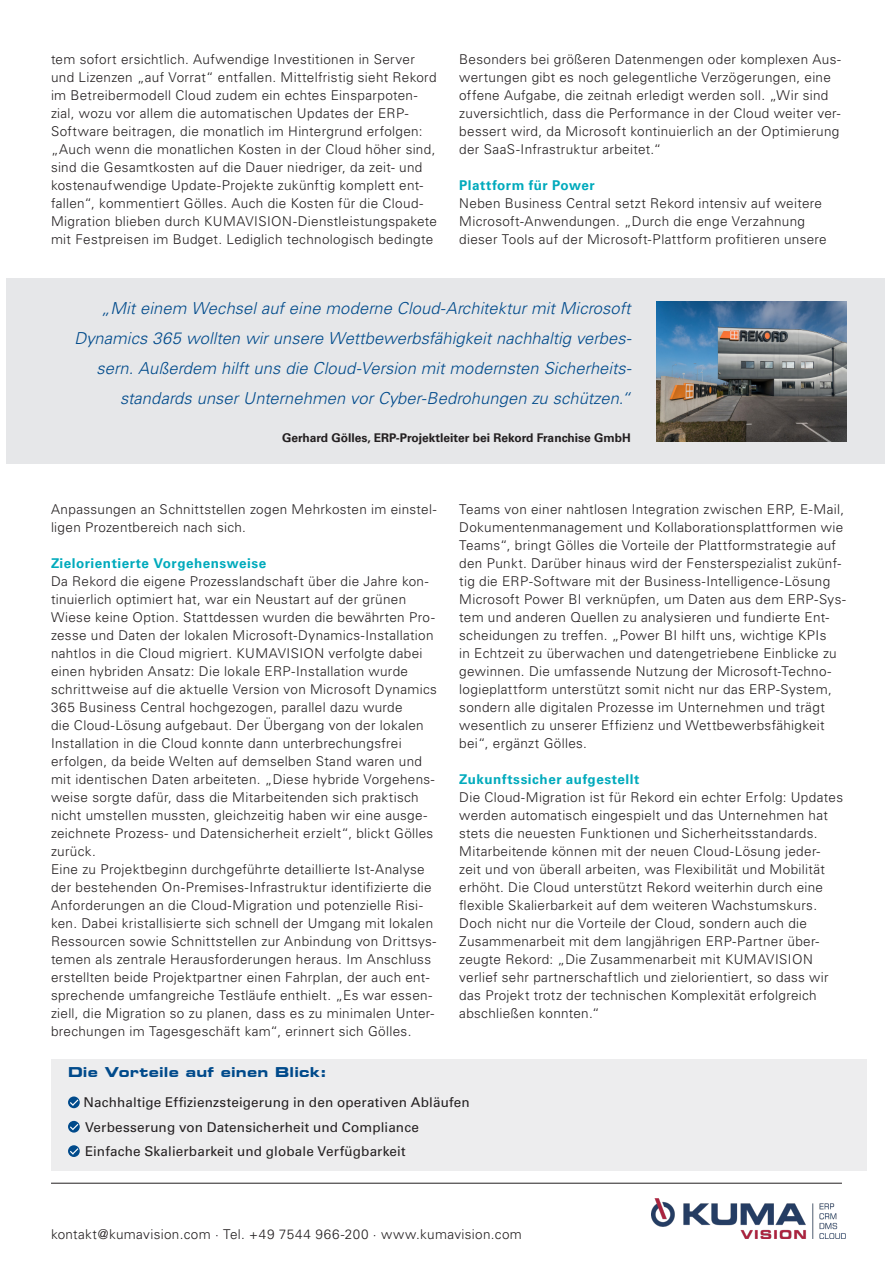
<style>
.page{position:relative;width:893px;height:1263px;background:#fff}
.page>*{position:absolute;margin:0;border:0;box-sizing:border-box;transform-origin:0 0}
.Zitat{font:italic 300 16.5px/30px "Univers LT Std";letter-spacing:.005em;color:#004a8b;text-align:right}
.Fließtext_Univers_45_Light{font:300 13.5px/18px "Univers LT Std";letter-spacing:.025em;color:#231f20}
.t1{font:13.5px "Univers LT Std";letter-spacing:.01em;color:#231f20}
.Headline_im_Fließtext{font:700 13.5px "Univers LT Std";letter-spacing:.035em;color:#00aabc}
.Adresszeile_RS{font:300 13.5px "Univers LT Std";letter-spacing:.025em;color:#231f20}
.t2{font:700 expanded 13.5px "Square 721 BT";letter-spacing:.02em;color:#004a8b}
.t3{font:700 12px "Univers LT Std";color:#231f20}
</style>
<div class="page">
<div style="left:6px;top:278px;width:878px;height:185px;background:#e6e7e9"></div>
<img style="left:657px;top:302px;width:189px;height:140px">
<div style="left:51px;top:1059px;width:815px;height:112px;background:#ededee"></div>
<img style="left:652px;top:1199px;width:194px;height:39px">
<hr style="left:51px;top:1183px;width:791px;height:1px;background:#231f20">
<svg style="left:68px;top:1096px;width:12px;height:12px"></svg>
<svg style="left:70px;top:1099px;width:8px;height:7px"></svg>
<svg style="left:68px;top:1121px;width:12px;height:11px"></svg>
<svg style="left:70px;top:1124px;width:8px;height:6px"></svg>
<svg style="left:68px;top:1145px;width:12px;height:12px"></svg>
<svg style="left:70px;top:1148px;width:8px;height:6px"></svg>
<p class="Fließtext_Univers_45_Light" style="left:51px;top:50px;width:387px">tem sofort ersichtlich. Aufwendige Investitionen in Server und Lizenzen „auf Vorrat“ entfallen. Mittelfristig sieht Rekord im Betreibermodell Cloud zudem ein echtes Einsparpoten&shy;zial, wozu vor allem die automatischen Updates der ERP-Software beitragen, die monatlich im Hintergrund erfolgen: „Auch wenn die monatlichen Kosten in der Cloud höher sind, sind die Gesamtkosten auf die Dauer niedriger, da zeit- und kostenaufwendige Update-Projekte zukünftig komplett ent&shy;fallen“, kommentiert Gölles. Auch die Kosten für die Cloud-Migration blieben durch KUMAVISION-Dienstleistungspakete mit Festpreisen im Budget. Lediglich technologisch bedingte</p>
<p class="Fließtext_Univers_45_Light" style="left:459px;top:50px;width:383px">Besonders bei größeren Datenmengen oder komplexen Aus&shy;wertungen gibt es noch gelegentliche Verzögerungen, eine offene Aufgabe, die zeitnah erledigt werden soll. „Wir sind zuversichtlich, dass die Performance in der Cloud weiter ver&shy;bessert wird, da Microsoft kontinuierlich an der Optimierung der SaaS-Infrastruktur arbeitet.“</p>
<p class="Headline_im_Fließtext" style="left:459px;top:177px;width:137px">Plattform für Power</p>
<p class="Fließtext_Univers_45_Light" style="left:459px;top:194px;width:369px">Neben Business Central setzt Rekord intensiv auf weitere<br>Microsoft-Anwendungen. „Durch die enge Verzahnung dieser Tools auf der Microsoft-Plattform profitieren unsere</p>
<p class="Zitat" style="left:74px;top:293px;width:559px">„Mit einem Wechsel auf eine moderne Cloud-Architektur mit Microsoft Dynamics 365 wollten wir unsere Wettbewerbsfähigkeit nachhaltig verbes&shy;sern. Außerdem hilft uns die Cloud-Version mit modernsten Sicherheits&shy;standards unser Unternehmen vor Cyber-Bedrohungen zu schützen.“</p>
<p class="t3" style="left:282px;top:431px;width:350px">Gerhard Gölles, ERP-Projektleiter bei Rekord Franchise GmbH</p>
<p class="Fließtext_Univers_45_Light" style="left:51px;top:500px;width:387px">Anpassungen an Schnittstellen zogen Mehrkosten im einstel&shy;ligen Prozentbereich nach sich.</p>
<p class="Headline_im_Fließtext" style="left:51px;top:555px;width:217px">Zielorientierte Vorgehensweise</p>
<p class="Fließtext_Univers_45_Light" style="left:51px;top:572px;width:387px">Da Rekord die eigene Prozesslandschaft über die Jahre kon&shy;tinuierlich optimiert hat, war ein Neustart auf der grünen Wiese keine Option. Stattdessen wurden die bewährten Pro&shy;zesse und Daten der lokalen Microsoft-Dynamics-Installation nahtlos in die Cloud migriert. KUMAVISION verfolgte dabei einen hybriden Ansatz: Die lokale ERP-Installation wurde schrittweise auf die aktuelle Version von Microsoft Dynamics 365 Business Central hochgezogen, parallel dazu wurde<br>die Cloud-Lösung aufgebaut. Der Übergang von der lokalen Installation in die Cloud konnte dann unterbrechungsfrei erfolgen, da beide Welten auf demselben Stand waren und mit identischen Daten arbeiteten. „Diese hybride Vorgehens&shy;weise sorgte dafür, dass die Mitarbeitenden sich praktisch nicht umstellen mussten, gleichzeitig haben wir eine ausge&shy;zeichnete Prozess- und Datensicherheit erzielt“, blickt Gölles zurück.</p>
<p class="Fließtext_Univers_45_Light" style="left:51px;top:860px;width:387px">Eine zu Projektbeginn durchgeführte detaillierte Ist-Analyse der bestehenden On-Premises-Infrastruktur identifizierte die Anforderungen an die Cloud-Migration und potenzielle Risi&shy;ken. Dabei kristallisierte sich schnell der Umgang mit lokalen Ressourcen sowie Schnittstellen zur Anbindung von Drittsys&shy;temen als zentrale Herausforderungen heraus. Im Anschluss erstellten beide Projektpartner einen Fahrplan, der auch ent&shy;sprechende umfangreiche Testläufe enthielt. „Es war essen&shy;ziell, die Migration so zu planen, dass es zu minimalen Unter&shy;brechungen im Tagesgeschäft kam“, erinnert sich Gölles.</p>
<p class="Fließtext_Univers_45_Light" style="left:459px;top:500px;width:388px">Teams von einer nahtlosen Integration zwischen ERP, E-Mail, Dokumentenmanagement und Kollaborationsplattformen wie Teams“, bringt Gölles die Vorteile der Plattformstrategie auf den Punkt. Darüber hinaus wird der Fensterspezialist zukünf&shy;tig die ERP-Software mit der Business-Intelligence-Lösung Microsoft Power BI verknüpfen, um Daten aus dem ERP-Sys&shy;tem und anderen Quellen zu analysieren und fundierte Ent&shy;scheidungen zu treffen. „Power BI hilft uns, wichtige KPIs<br>in Echtzeit zu überwachen und datengetriebene Einblicke zu gewinnen. Die umfassende Nutzung der Microsoft-Techno&shy;logieplattform unterstützt somit nicht nur das ERP-System, sondern alle digitalen Prozesse im Unternehmen und trägt wesentlich zu unserer Effizienz und Wettbewerbsfähigkeit bei“, ergänzt Gölles.</p>
<p class="Headline_im_Fließtext" style="left:459px;top:771px;width:182px">Zukunftssicher aufgestellt</p>
<p class="Fließtext_Univers_45_Light" style="left:459px;top:788px;width:385px">Die Cloud-Migration ist für Rekord ein echter Erfolg: Updates werden automatisch eingespielt und das Unternehmen hat stets die neuesten Funktionen und Sicherheitsstandards.<br>Mitarbeitende können mit der neuen Cloud-Lösung jeder&shy;zeit und von überall arbeiten, was Flexibilität und Mobilität erhöht. Die Cloud unterstützt Rekord weiterhin durch eine flexible Skalierbarkeit auf dem weiteren Wachstumskurs.<br>Doch nicht nur die Vorteile der Cloud, sondern auch die Zusammenarbeit mit dem langjährigen ERP-Partner über&shy;zeugte Rekord: „Die Zusammenarbeit mit KUMAVISION verlief sehr partnerschaftlich und zielorientiert, so dass wir das Projekt trotz der technischen Komplexität erfolgreich abschließen konnten.“</p>
<p class="t2" style="left:68px;top:1064px;width:260px">Die Vorteile auf einen Blick:</p>
<p class="t1" style="left:84px;top:1095px;width:388px">Nachhaltige Effizienzsteigerung in den operativen Abläufen</p>
<p class="t1" style="left:85px;top:1119px;width:335px">Verbesserung von Datensicherheit und Compliance</p>
<p class="t1" style="left:85px;top:1143px;width:322px">Einfache Skalierbarkeit und globale Verfügbarkeit</p>
<p class="Adresszeile_RS" style="left:51px;top:1226px;width:472px">kontakt@kumavision.com · Tel. +49 7544 966-200 · www.kumavision.com</p>
</div>
